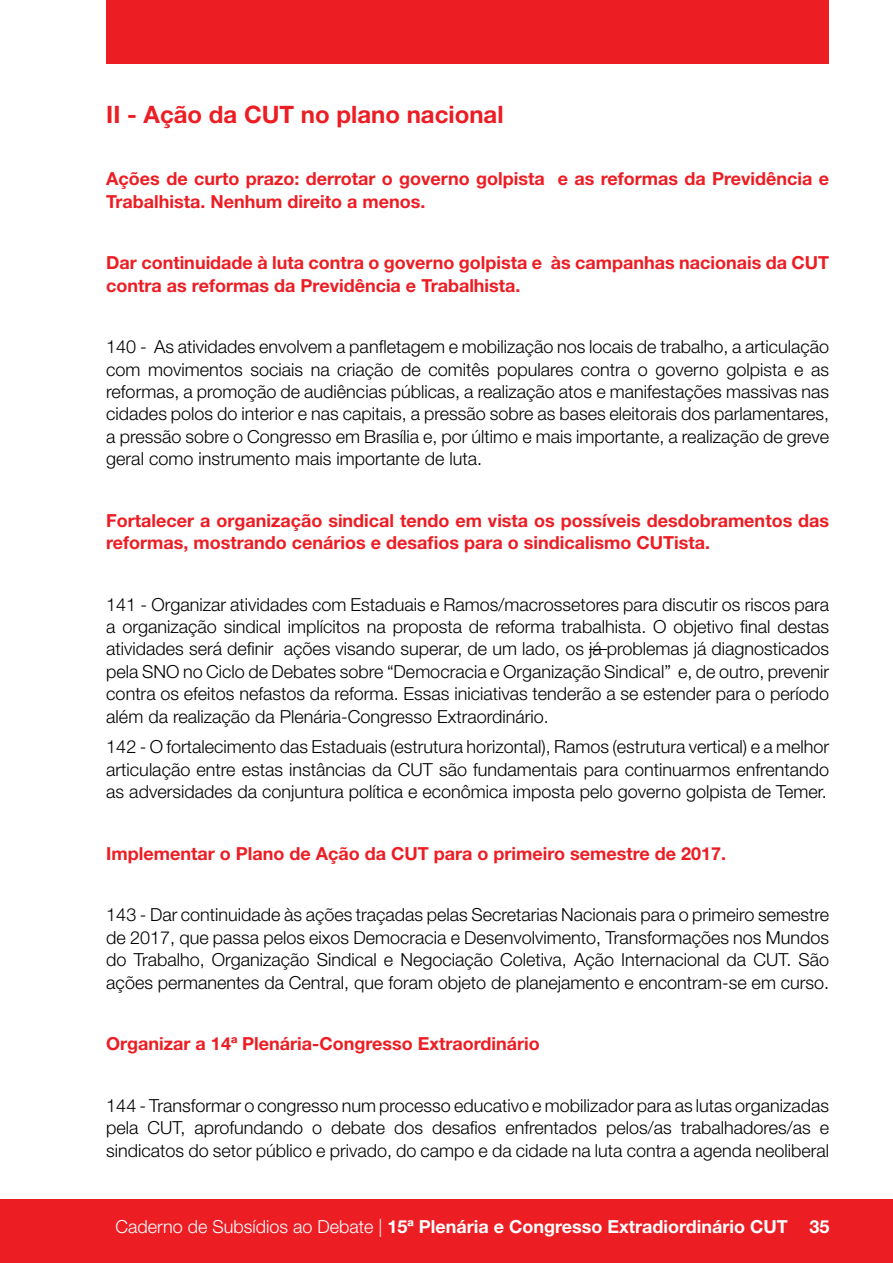
<style>
.page{position:relative;width:893px;height:1263px;background:#fff}
.page>*{position:absolute;margin:0;border:0;box-sizing:border-box;transform-origin:0 0}
.t1{font:700 24px "Helvetica Neue LT Std";color:#ed1d24}
.t2{font:300 18px/22.4px "Helvetica Neue LT Std";color:#000;text-align:justify}
.t3{font:700 18px/22.4px "Helvetica Neue LT Std";color:#ed1d24}
.t4{font:700 18px "Helvetica Neue LT Std";color:#fff}
.s1{font-weight:300}
</style>
<div class="page">
<div style="left:0;top:1199px;width:893px;height:64px;background:#ed1d24"></div>
<div style="left:106px;top:0;width:723px;height:64px;background:#ed1d24"></div>
<svg style="left:589px;top:649px;width:18px;height:1px"></svg>
<h1 class="t1" style="left:106px;top:100px;width:399px">II - Ação da CUT no plano nacional</h1>
<p class="t3" style="left:106px;top:167px;width:724px">Ações de curto prazo: derrotar o governo golpista e as reformas da Previdência e<br>Trabalhista. Nenhum direito a menos.</p>
<p class="t3" style="left:106px;top:251px;width:724px">Dar continuidade à luta contra o governo golpista e às campanhas nacionais da CUT contra as reformas da Previdência e Trabalhista.</p>
<p class="t2" style="left:106px;top:335px;width:724px">140 - As atividades envolvem a panfletagem e mobilização nos locais de trabalho, a articulação com movimentos sociais na criação de comitês populares contra o governo golpista e as reformas, a promoção de audiências públicas, a realização atos e manifestações massivas nas cidades polos do interior e nas capitais, a pressão sobre as bases eleitorais dos parlamentares, a pressão sobre o Congresso em Brasília e, por último e mais importante, a realização de greve geral como instrumento mais importante de luta.</p>
<p class="t3" style="left:106px;top:509px;width:724px">Fortalecer a organização sindical tendo em vista os possíveis desdobramentos das reformas, mostrando cenários e desafios para o sindicalismo CUTista.</p>
<p class="t2" style="left:106px;top:593px;width:724px">141 - Organizar atividades com Estaduais e Ramos/macrossetores para discutir os riscos para a organização sindical implícitos na proposta de reforma trabalhista. O objetivo final destas atividades será definir ações visando superar, de um lado, os já problemas já diagnosticados pela SNO no Ciclo de Debates sobre “Democracia e Organização Sindical” e, de outro, prevenir contra os efeitos nefastos da reforma. Essas iniciativas tenderão a se estender para o período além da realização da Plenária-Congresso Extraordinário.</p>
<p class="t2" style="left:106px;top:735px;width:724px">142 - O fortalecimento das Estaduais (estrutura horizontal), Ramos (estrutura vertical) e a melhor articulação entre estas instâncias da CUT são fundamentais para continuarmos enfrentando as adversidades da conjuntura política e econômica imposta pelo governo golpista de Temer.</p>
<p class="t3" style="left:106px;top:842px;width:621px">Implementar o Plano de Ação da CUT para o primeiro semestre de 2017.</p>
<p class="t2" style="left:106px;top:903px;width:724px">143 - Dar continuidade às ações traçadas pelas Secretarias Nacionais para o primeiro semestre de 2017, que passa pelos eixos Democracia e Desenvolvimento, Transformações nos Mundos do Trabalho, Organização Sindical e Negociação Coletiva, Ação Internacional da CUT. São ações permanentes da Central, que foram objeto de planejamento e encontram-se em curso.</p>
<p class="t3" style="left:106px;top:1032px;width:435px">Organizar a 14ª Plenária-Congresso Extraordinário</p>
<p class="t2" style="left:106px;top:1094px;width:724px">144 - Transformar o congresso num processo educativo e mobilizador para as lutas organizadas pela CUT, aprofundando o debate dos desafios enfrentados pelos/as trabalhadores/as e sindicatos do setor público e privado, do campo e da cidade na luta contra a agenda neoliberal</p>
<p class="t4" style="left:116px;top:1216px;width:715px"><span class="s1">Caderno de Subsídios ao Debate |</span> 15ª Plenária e Congresso Extradiordinário CUT 35</p>
</div>
